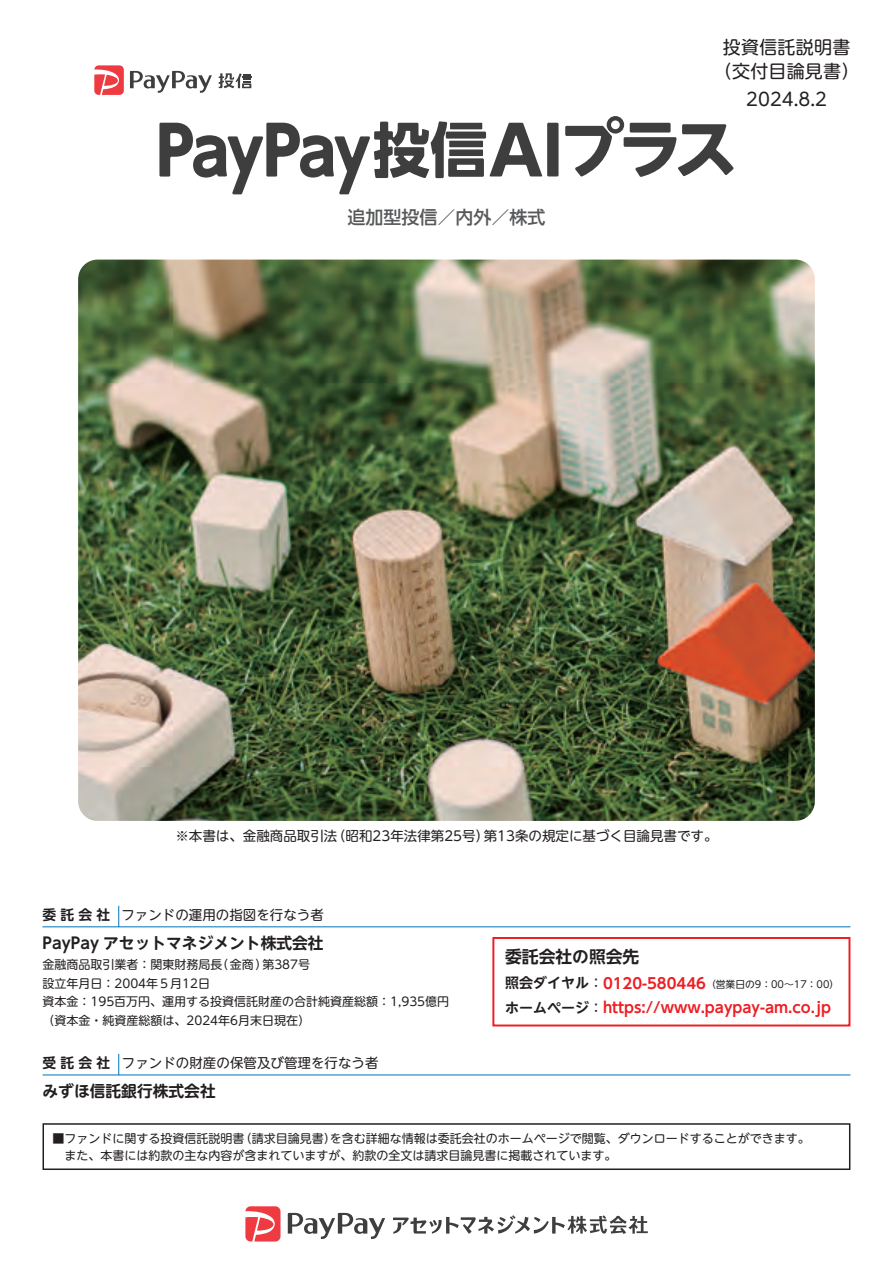
<style>
.page{position:relative;width:893px;height:1263px;background:#fff}
.page>*{position:absolute;margin:0;border:0;box-sizing:border-box;transform-origin:0 0}
.t1{font:18px/24px "UD Shin M Go Pro";letter-spacing:.01em;color:#231f20;text-align:center}
.t2{font:500 18px "UD Shin Go NT Pro";color:#57585a}
.t3{font:700 16.8px "UD Shin Go NT Pro De";color:#231f20}
.t4{font:700 15.75px "UD Shin Go NT Pro De";color:#231f20}
.t5{font:700 15.75px "UD Shin M Go Pro De";color:#231f20}
.t6{font:700 14.85px "UD Shin Go NT Pro De";color:#ee1d23}
.t7{font:700 13.8px "UD Shin M Go Pro De";color:#231f20}
.t8{font:13.5px "UD Shin M Go Pro";color:#231f20}
.t9{font:12px/18.8px "UD Shin M Go Pro";color:#231f20}
.t10{font:9.75px "UD Shin Go NT Pro";color:#231f20}
.s1{font-family:"UD Shin M Go Pro De";font-weight:700;font-size:13.8px}
.s2{font-family:"UD Shin Go NT Pro De";font-weight:700;font-size:13.95px}
.s3{font-size:13.95px}
.s4{font-family:"UD Shin Go NT Pro De";font-weight:700;font-size:14.85px;color:#ee1d23}
.s5{font-size:13.95px;color:#231f20}
.s6{font-family:"UD Shin Go NT Pro";font-weight:400;font-size:13.95px;color:#231f20}
</style>
<div class="page">
<img style="left:78px;top:260px;width:737px;height:561px">
<svg style="left:159px;top:121px;width:383px;height:73px"></svg>
<div style="left:547px;top:123px;width:11px;height:53px;background:#3e3e3f"></div>
<svg style="left:565px;top:116px;width:169px;height:61px"></svg>
<svg style="left:130px;top:71px;width:82px;height:22px"></svg>
<svg style="left:94px;top:65px;width:30px;height:30px"></svg>
<svg style="left:219px;top:73px;width:33px;height:15px"></svg>
<div style="left:43px;top:1123px;width:807px;height:47px;border:2px solid #231f20"></div>
<hr style="left:43px;top:1075px;width:807px;height:1px;background:#0072bc">
<svg style="left:118px;top:1054px;width:1px;height:21px"></svg>
<hr style="left:43px;top:926px;width:807px;height:1px;background:#0072bc">
<svg style="left:118px;top:906px;width:1px;height:21px"></svg>
<div style="left:492px;top:937px;width:358px;height:89px;border:2px solid #ee1d23"></div>
<svg style="left:288px;top:1213px;width:97px;height:26px"></svg>
<svg style="left:245px;top:1206px;width:35px;height:35px"></svg>
<svg style="left:393px;top:1215px;width:255px;height:19px"></svg>
<h1 class="t2" style="left:347px;top:203px;width:199px">追加型投信／内外／株式</h1>
<h1 class="t1" style="left:714px;top:34px;width:147px">投資信託説明書（交付目論見書）</h1>
<h1 class="t1" style="left:746px;top:86px;width:82px">2024.8.2</h1>
<p class="t8" style="left:175px;top:825px;width:544px">※本書は、金融商品取引法（昭和23年法律第25号）第13条の規定に基づく目論見書です。</p>
<p class="t8" style="left:43px;top:904px;width:283px"><span class="s1">委託会社</span> ファンドの運用の指図を行なう者</p>
<h3 class="t4" style="left:43px;top:930px;width:283px">PayPay アセットマネジメント株式会社</h3>
<p class="t9" style="left:43px;top:954px;width:408px">金融商品取引業者：関東財務局長（金商）第387号<br>設立年月日：2004年５月12日<br>資本金：195百万円、運用する投資信託財産の合計純資産総額：1,935億円（資本金・純資産総額は、2024年6月末日現在）</p>
<p class="t7" style="left:43px;top:1052px;width:69px">受託会社</p>
<h3 class="t5" style="left:43px;top:1079px;width:175px">みずほ信託銀行株式会社</h3>
<p class="t8" style="left:122px;top:1052px;width:258px">ファンドの財産の保管及び管理を行なう者</p>
<h2 class="t3" style="left:505px;top:943px;width:136px">委託会社の照会先</h2>
<p class="t10" style="left:505px;top:977px;width:336px"><span class="s2">照会ダイヤル</span><span class="s3">：</span><span class="s4">0120-580446</span>（営業日の9：00～17：00）</p>
<p class="t6" style="left:505px;top:995px;width:327px"><span class="s5">ホームページ</span><span class="s6">：</span>https://www.paypay-am.co.jp</p>
<p class="t9" style="left:53px;top:1129px;width:759px;line-height:17.2px">■ファンドに関する投資信託説明書（請求目論見書）を含む詳細な情報は委託会社のホームページで閲覧、ダウンロードすることができます。　また、本書には約款の主な内容が含まれていますが、約款の全文は請求目論見書に掲載されています。</p>
</div>
